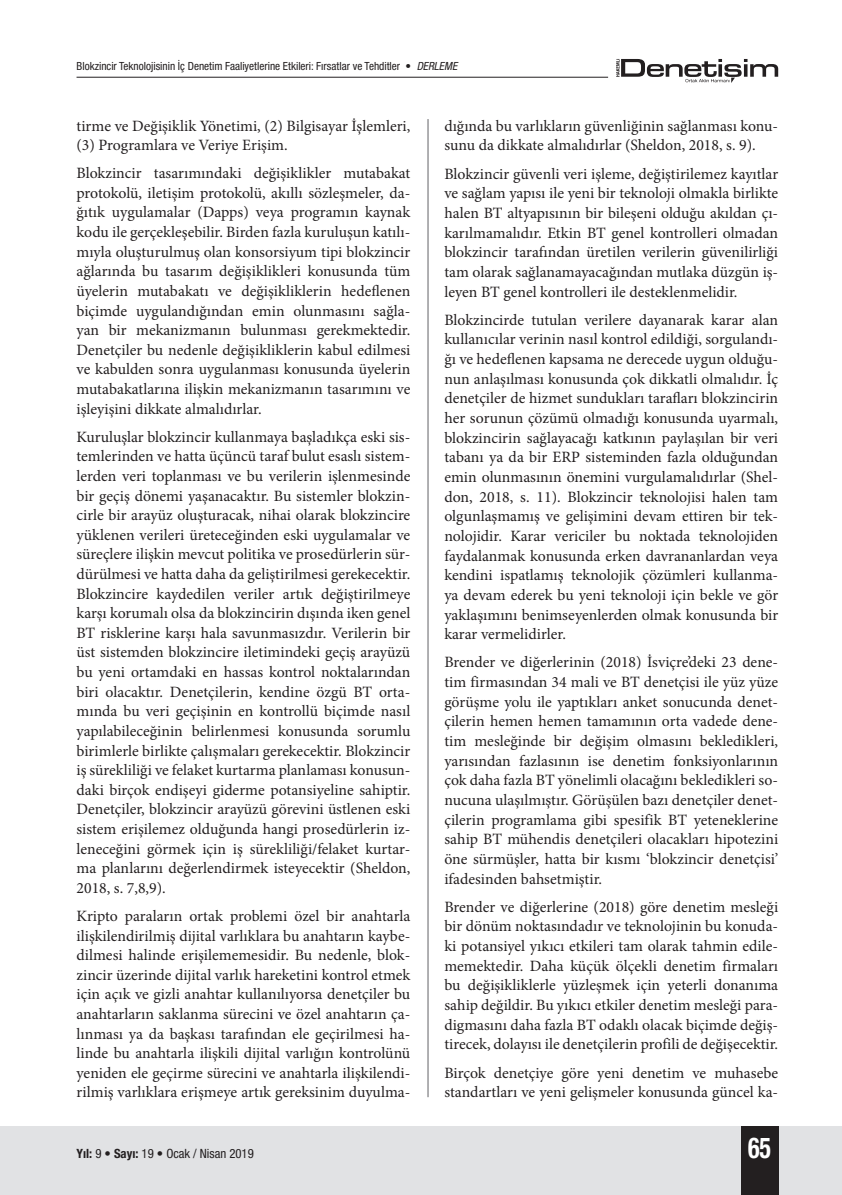
<style>
.page{position:relative;width:842px;height:1195px;background:#fff}
.page>*{position:absolute;margin:0;border:0;box-sizing:border-box;transform-origin:0 0}
.t1{font:700 condensed 28.8px "Helvetica Neue LT Pro";color:#fff;scale:.83 1}
.t2{font:15.75px/19.6px "Minion Pro";color:#231f20;text-align:justify}
.t3{font:condensed 12.75px "Helvetica Neue LT Pro";color:#231f20}
.t4{font:condensed 11.25px "Helvetica Neue LT Pro";color:#231f20}
.s1{font-style:italic}
.s2{font-weight:700}
</style>
<div class="page">
<hr style="left:428px;top:119px;width:1px;height:978px;background:#636366">
<hr style="left:77px;top:77px;width:531px;height:1px;background:#231f20">
<svg style="left:616px;top:59px;width:162px;height:24px"></svg>
<div style="left:0;top:1127px;width:842px;height:68px;background:#e1e2e4"></div>
<div style="left:741px;top:1127px;width:37px;height:68px;background:#231f20"></div>
<p class="t4" style="left:77px;top:60px;width:382px">Blokzincir Teknolojisinin İç Denetim Faaliyetlerine Etkileri: Fırsatlar ve Tehditler • <span class="s1">DERLEME</span></p>
<p class="t2" style="left:77px;top:116px;width:335px">tirme ve Değişiklik Yönetimi, (2) Bilgisayar İşlemleri, (3) Programlara ve Veriye Erişim.</p>
<p class="t2" style="left:77px;top:163px;width:335px">Blokzincir tasarımındaki değişiklikler mutabakat protokolü, iletişim protokolü, akıllı sözleşmeler, da&shy;ğıtık uygulamalar (Dapps) veya programın kaynak kodu ile gerçekleşebilir. Birden fazla kuruluşun katılı&shy;mıyla oluşturulmuş olan konsorsiyum tipi blokzincir ağlarında bu tasarım değişiklikleri konusunda tüm üyelerin mutabakatı ve değişikliklerin hedeflenen biçimde uygulandığından emin olunmasını sağla&shy;yan bir mekanizmanın bulunması gerekmektedir.<br>Denetçiler bu nedenle değişikliklerin kabul edilmesi ve kabulden sonra uygulanması konusunda üyelerin mutabakatlarına ilişkin mekanizmanın tasarımını ve işleyişini dikkate almalıdırlar.</p>
<p class="t2" style="left:77px;top:427px;width:335px">Kuruluşlar blokzincir kullanmaya başladıkça eski sis&shy;temlerinden ve hatta üçüncü taraf bulut esaslı sistem&shy;lerden veri toplanması ve bu verilerin işlenmesinde bir geçiş dönemi yaşanacaktır. Bu sistemler blokzin&shy;cirle bir arayüz oluşturacak, nihai olarak blokzincire yüklenen verileri üreteceğinden eski uygulamalar ve süreçlere ilişkin mevcut politika ve prosedürlerin sür&shy;dürülmesi ve hatta daha da geliştirilmesi gerekecektir.<br>Blokzincire kaydedilen veriler artık değiştirilmeye karşı korumalı olsa da blokzincirin dışında iken genel BT risklerine karşı hala savunmasızdır. Verilerin bir üst sistemden blokzincire iletimindeki geçiş arayüzü bu yeni ortamdaki en hassas kontrol noktalarından biri olacaktır. Denetçilerin, kendine özgü BT orta&shy;mında bu veri geçişinin en kontrollü biçimde nasıl yapılabileceğinin belirlenmesi konusunda sorumlu birimlerle birlikte çalışmaları gerekecektir. Blokzincir iş sürekliliği ve felaket kurtarma planlaması konusun&shy;daki birçok endişeyi giderme potansiyeline sahiptir.<br>Denetçiler, blokzincir arayüzü görevini üstlenen eski sistem erişilemez olduğunda hangi prosedürlerin iz&shy;leneceğini görmek için iş sürekliliği/felaket kurtar&shy;ma planlarını değerlendirmek isteyecektir (Sheldon, 2018, s. 7,8,9).</p>
<p class="t2" style="left:77px;top:906px;width:335px">Kripto paraların ortak problemi özel bir anahtarla ilişkilendirilmiş dijital varlıklara bu anahtarın kaybe&shy;dilmesi halinde erişilememesidir. Bu nedenle, blok&shy;zincir üzerinde dijital varlık hareketini kontrol etmek için açık ve gizli anahtar kullanılıyorsa denetçiler bu anahtarların saklanma sürecini ve özel anahtarın ça&shy;lınması ya da başkası tarafından ele geçirilmesi ha&shy;linde bu anahtarla ilişkili dijital varlığın kontrolünü yeniden ele geçirme sürecini ve anahtarla ilişkilendi&shy;rilmiş varlıklara erişmeye artık gereksinim duyulma-</p>
<p class="t2" style="left:444px;top:116px;width:335px">dığında bu varlıkların güvenliğinin sağlanması konu&shy;sunu da dikkate almalıdırlar (Sheldon, 2018, s. 9).</p>
<p class="t2" style="left:444px;top:164px;width:335px">Blokzincir güvenli veri işleme, değiştirilemez kayıtlar ve sağlam yapısı ile yeni bir teknoloji olmakla birlikte halen BT altyapısının bir bileşeni olduğu akıldan çı&shy;karılmamalıdır. Etkin BT genel kontrolleri olmadan blokzincir tarafından üretilen verilerin güvenilirliği tam olarak sağlanamayacağından mutlaka düzgün iş&shy;leyen BT genel kontrolleri ile desteklenmelidir.</p>
<p class="t2" style="left:444px;top:310px;width:335px">Blokzincirde tutulan verilere dayanarak karar alan kullanıcılar verinin nasıl kontrol edildiği, sorgulandı&shy;ğı ve hedeflenen kapsama ne derecede uygun olduğu&shy;nun anlaşılması konusunda çok dikkatli olmalıdır. İç denetçiler de hizmet sundukları tarafları blokzincirin her sorunun çözümü olmadığı konusunda uyarmalı, blokzincirin sağlayacağı katkının paylaşılan bir veri tabanı ya da bir ERP sisteminden fazla olduğundan emin olunmasının önemini vurgulamalıdırlar (Shel&shy;don, 2018, s. 11). Blokzincir teknolojisi halen tam olgunlaşmamış ve gelişimini devam ettiren bir tek&shy;nolojidir. Karar vericiler bu noktada teknolojiden faydalanmak konusunda erken davrananlardan veya kendini ispatlamış teknolojik çözümleri kullanma&shy;ya devam ederek bu yeni teknoloji için bekle ve gör yaklaşımını benimseyenlerden olmak konusunda bir karar vermelidirler.</p>
<p class="t2" style="left:444px;top:653px;width:335px">Brender ve diğerlerinin (2018) İsviçre’deki 23 dene&shy;tim firmasından 34 mali ve BT denetçisi ile yüz yüze görüşme yolu ile yaptıkları anket sonucunda denet&shy;çilerin hemen hemen tamamının orta vadede dene&shy;tim mesleğinde bir değişim olmasını bekledikleri, yarısından fazlasının ise denetim fonksiyonlarının çok daha fazla BT yönelimli olacağını bekledikleri so&shy;nucuna ulaşılmıştır. Görüşülen bazı denetçiler denet&shy;çilerin programlama gibi spesifik BT yeteneklerine sahip BT mühendis denetçileri olacakları hipotezini öne sürmüşler, hatta bir kısmı ‘blokzincir denetçisi’ ifadesinden bahsetmiştir.</p>
<p class="t2" style="left:444px;top:897px;width:335px">Brender ve diğerlerine (2018) göre denetim mesleği bir dönüm noktasındadır ve teknolojinin bu konuda&shy;ki potansiyel yıkıcı etkileri tam olarak tahmin edile&shy;memektedir. Daha küçük ölçekli denetim firmaları bu değişikliklerle yüzleşmek için yeterli donanıma sahip değildir. Bu yıkıcı etkiler denetim mesleği para&shy;digmasını daha fazla BT odaklı olacak biçimde değiş&shy;tirecek, dolayısı ile denetçilerin profili de değişecektir.</p>
<p class="t2" style="left:444px;top:1063px;width:335px">Birçok denetçiye göre yeni denetim ve muhasebe standartları ve yeni gelişmeler konusunda güncel ka-</p>
<p class="t3" style="left:77px;top:1145px;width:179px"><span class="s2">Yıl:</span> 9 <span class="s2">• Sayı:</span> 19 <span class="s2">•</span> Ocak / Nisan 2019</p>
<h1 class="t1" style="left:748px;top:1130px;width:29px">65</h1>
</div>
